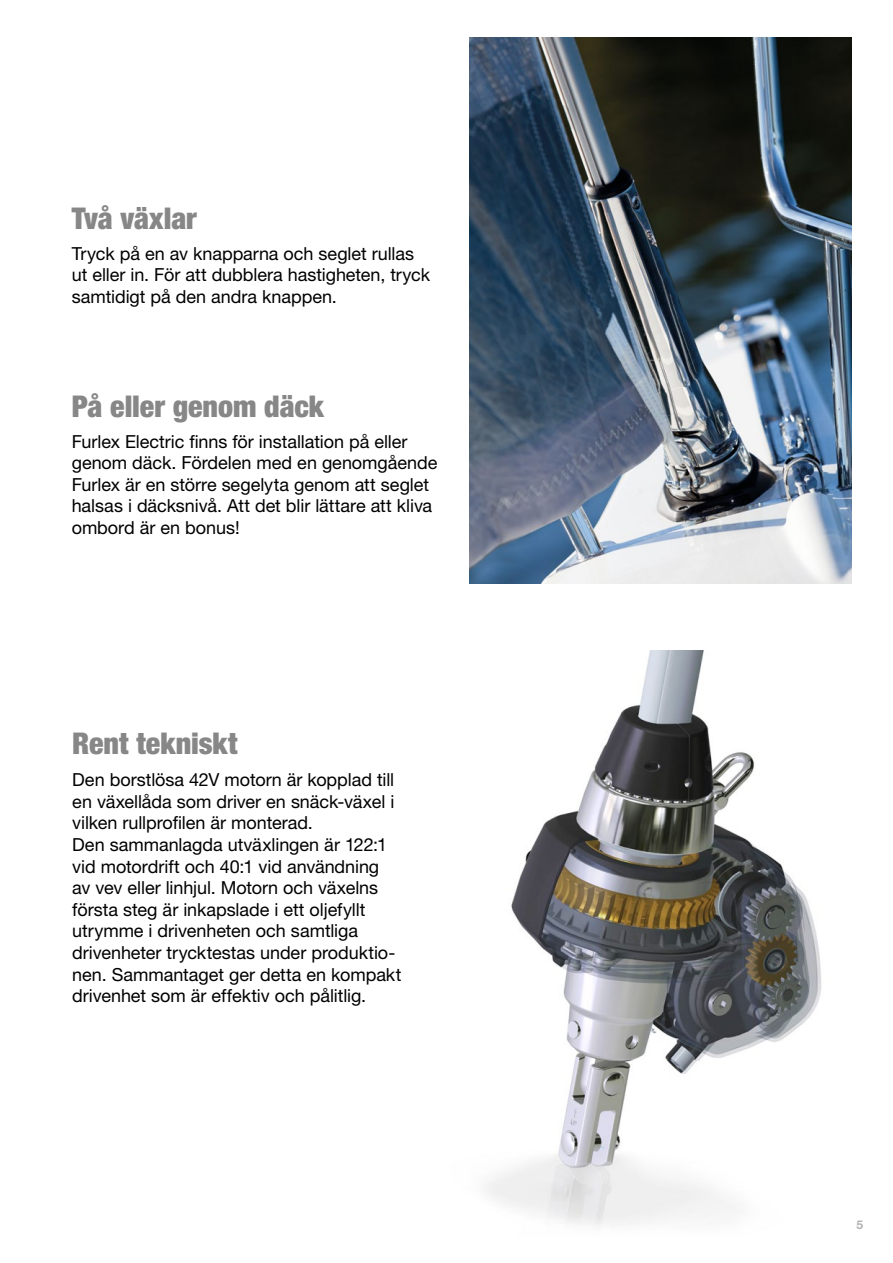
<style>
.page{position:relative;width:893px;height:1263px;background:#fff}
.page>*{position:absolute;margin:0;border:0;box-sizing:border-box;transform-origin:0 0}
.t1{font:900 condensed 30px "Helvetica Neue LT Pro";letter-spacing:-.005em;color:#878787}
.t2{font:18px/21.6px "Helvetica Neue LT Pro";letter-spacing:-.005em;color:#000}
.t3{font:700 12px "Helvetica Neue LT Pro";color:#b3b2b2}
</style>
<div class="page">
<img style="left:469px;top:37px;width:382px;height:547px">
<img style="left:486px;top:650px;width:336px;height:576px">
<h1 class="t1" style="left:72px;top:200px;width:126px">Två växlar</h1>
<p class="t2" style="left:72px;top:242px;width:360px">Tryck på en av knapparna och seglet rullas ut eller in. För att dubblera hastigheten, tryck samtidigt på den andra knappen.</p>
<h1 class="t1" style="left:72px;top:388px;width:254px">På eller genom däck</h1>
<p class="t2" style="left:72px;top:430px;width:367px">Furlex Electric finns för installation på eller genom däck. Fördelen med en genomgående Furlex är en större segelyta genom att seglet halsas i däcksnivå. Att det blir lättare att kliva ombord är en bonus!</p>
<h1 class="t1" style="left:72px;top:725px;width:167px">Rent tekniskt</h1>
<p class="t2" style="left:72px;top:769px;width:331px">Den borstlösa 42V motorn är kopplad till en växellåda som driver en snäck-växel i vilken rullprofilen är monterad.<br>Den sammanlagda utväxlingen är 122:1 vid motordrift och 40:1 vid användning av vev eller linhjul. Motorn och växelns första steg är inkapslade i ett oljefyllt utrymme i drivenheten och samtliga drivenheter trycktestas under produktio&shy;nen. Sammantaget ger detta en kompakt drivenhet som är effektiv och pålitlig.</p>
<p class="t3" style="left:856px;top:1217px;width:8px">5</p>
</div>
